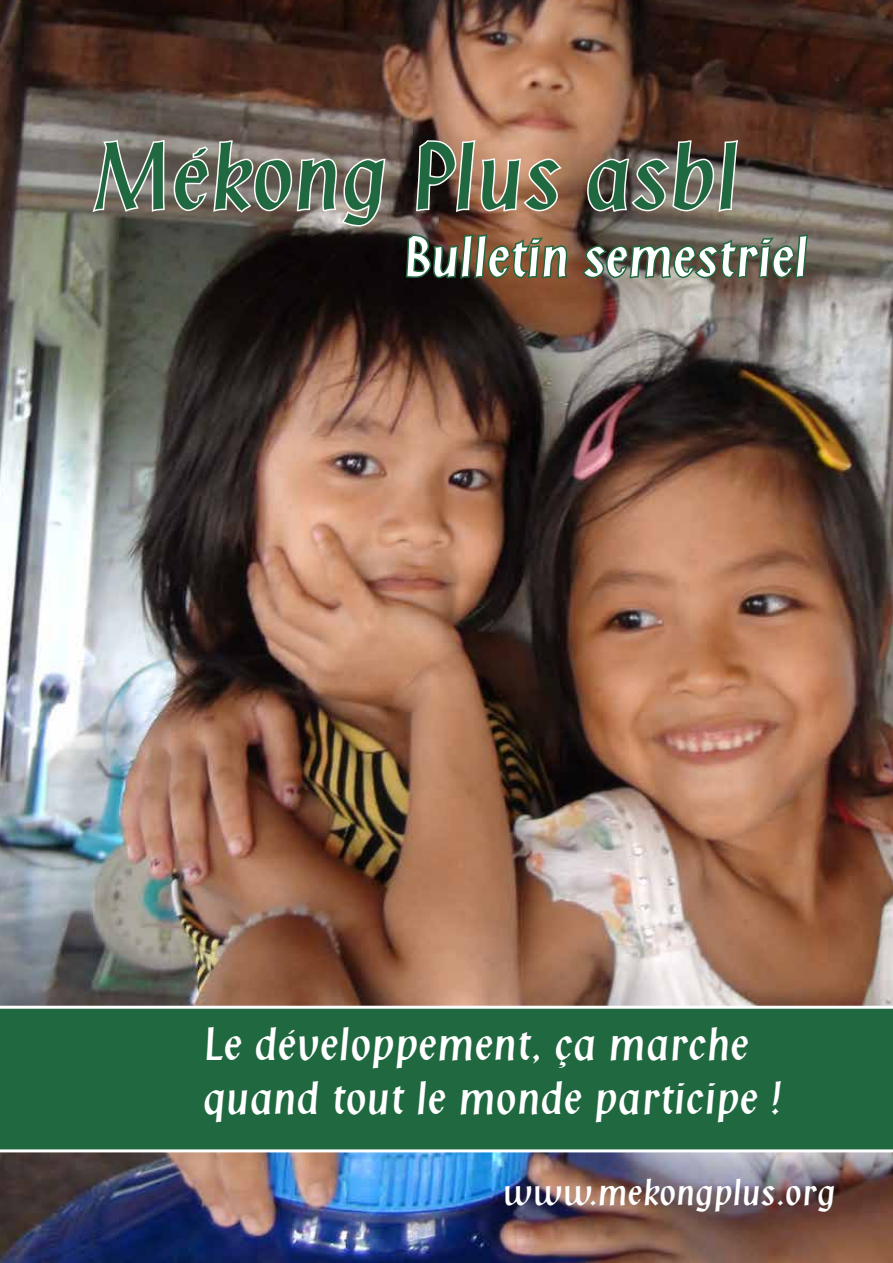
<style>
.page{position:relative;width:893px;height:1263px;background:#fff}
.page>*{position:absolute;margin:0;border:0;box-sizing:border-box;transform-origin:0 0}
.t1{font:90px "Klang";color:#206840}
.t2{font:54px "Klang";color:#fff}
.t3{font:45px/54px "Klang";color:#fff}
.t4{font:36px "Klang";color:#fff}
</style>
<div class="page">
<img style="left:0;top:0;width:893px;height:1263px">
<svg style="left:90px;top:138px;width:76px;height:82px"></svg>
<svg style="left:172px;top:139px;width:215px;height:89px"></svg>
<svg style="left:404px;top:138px;width:165px;height:200px;background:#6e5845"></svg>
<img style="left:580px;top:138px;width:230px;height:200px">
<div style="left:0;top:1006px;width:893px;height:146px;background:#206840"></div>
<h1 class="t1" style="left:92px;top:126px;width:649px">Mékong Plus asbl</h1>
<p class="t2" style="left:403px;top:227px;width:407px">Bulletin semestriel</p>
<p class="t3" style="left:202px;top:1017px;width:581px">Le développement, ça marche quand tout le monde participe !</p>
<p class="t4" style="left:503px;top:1172px;width:334px">www.mekongplus.org</p>
</div>
